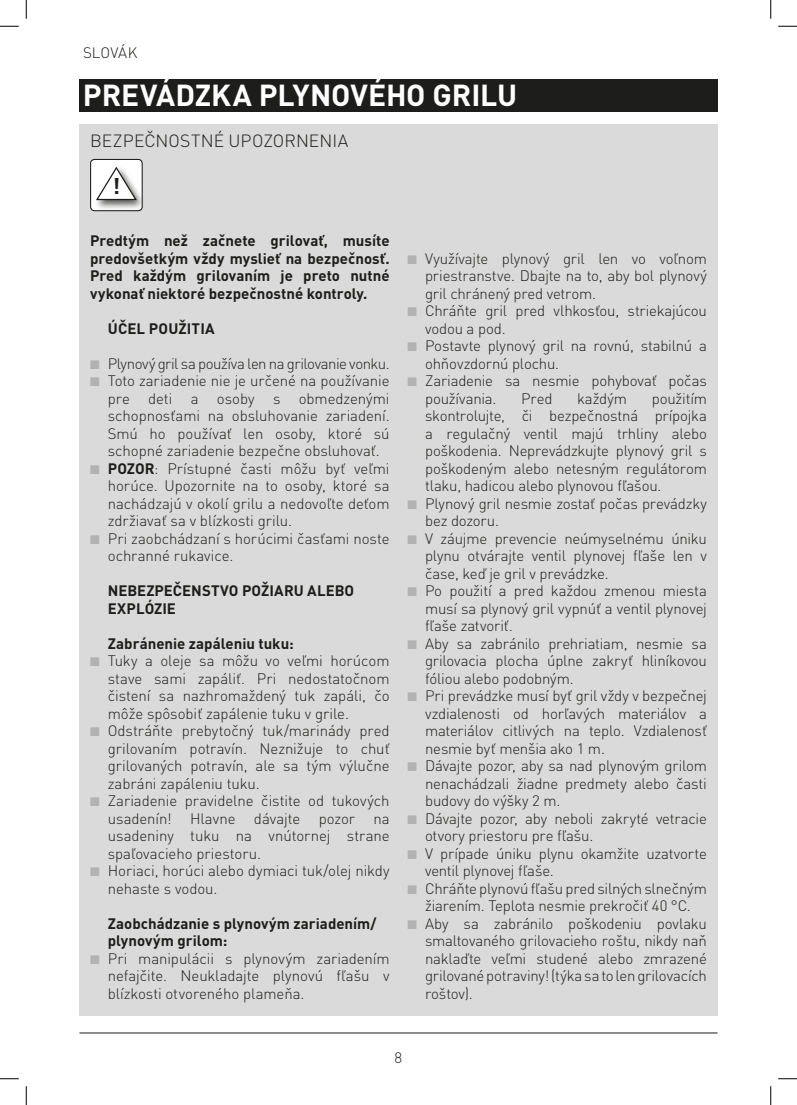
<style>
.page{position:relative;width:797px;height:1105px;background:#fff}
.page>*{position:absolute;margin:0;border:0;box-sizing:border-box;transform-origin:0 0}
.t1{font:700 30px "DIN Pro";letter-spacing:-.01em;color:#fff}
.t2{font:700 22.5px "DIN Pro";color:#1d1d1b}
.FLIESSTEXT{font:300 17.5px "DIN Pro";letter-spacing:.005em;color:#1d1d1b}
.t3{font:300 15px/17.5px "DIN Pro";letter-spacing:-.01em;color:#1d1d1b;text-align:justify}
.FLIESSTEXT-2{font:700 15px/17.5px "DIN Pro";color:#1d1d1b;text-align:justify}
.AUFZAEHLUNG{font:700 15px/17.5px "DIN Pro";color:#1d1d1b}
.t4{font:300 15px "DIN Pro";letter-spacing:-.035em;color:#1d1d1b}
.s1{font-weight:700}
</style>
<div class="page">
<hr style="left:79px;top:1032px;width:638px;height:1px;background:#1d1d1b">
<div style="left:79px;top:124px;width:638px;height:892px;background:#dadada"></div>
<div style="left:79px;top:79px;width:638px;height:33px;background:#1d1d1b"></div>
<svg style="left:90px;top:159px;width:53px;height:52px;background:#d5d5d5"></svg>
<svg style="left:0;top:25px;width:19px;height:2px"></svg>
<svg style="left:778px;top:25px;width:19px;height:2px"></svg>
<svg style="left:0;top:1078px;width:19px;height:1px"></svg>
<svg style="left:778px;top:1078px;width:19px;height:1px"></svg>
<svg style="left:25px;top:0;width:2px;height:19px"></svg>
<svg style="left:25px;top:1086px;width:2px;height:19px"></svg>
<svg style="left:770px;top:0;width:1px;height:19px"></svg>
<svg style="left:770px;top:1086px;width:1px;height:19px"></svg>
<p class="t3" style="left:83px;top:43px;width:56px">SLOVÁK</p>
<p class="t1" style="left:83px;top:72px;width:435px">PREVÁDZKA PLYNOVÉHO GRILU</p>
<p class="FLIESSTEXT" style="left:90px;top:127px;width:259px">BEZPEČNOSTNÉ UPOZORNENIA</p>
<p class="t2" style="left:112px;top:169px;width:9px">!</p>
<p class="FLIESSTEXT-2" style="left:90px;top:231px;width:301px">Predtým než začnete grilovať, musíte predovšetkým vždy myslieť na bezpečnosť.<br>Pred každým grilovaním je preto nutné vykonať niektoré bezpečnostné kontroly.</p>
<p class="FLIESSTEXT-2" style="left:108px;top:319px;width:108px">ÚČEL POUŽITIA</p>
<p class="t4" style="left:108px;top:352px;width:283px">Plynový gril sa používa len na grilovanie vonku.</p>
<p class="t3" style="left:108px;top:371px;width:283px">Toto zariadenie nie je určené na používanie pre deti a osoby s obmedzenými schopnosťami na obsluhovanie zariadení.<br>Smú ho používať len osoby, ktoré sú schopné zariadenie bezpečne obsluhovať.</p>
<p class="t3" style="left:108px;top:459px;width:283px"><span class="s1">POZOR</span>: Prístupné časti môžu byť veľmi horúce. Upozornite na to osoby, ktoré sa nachádzajú v okolí grilu a nedovoľte deťom zdržiavať sa v blízkosti grilu.</p>
<p class="t3" style="left:108px;top:529px;width:283px">Pri zaobchádzaní s horúcimi časťami noste ochranné rukavice.</p>
<p class="FLIESSTEXT-2" style="left:108px;top:581px;width:248px">NEBEZPEČENSTVO POŽIARU ALEBO</p>
<p class="FLIESSTEXT-2" style="left:108px;top:599px;width:70px">EXPLÓZIE</p>
<p class="AUFZAEHLUNG" style="left:108px;top:634px;width:187px">Zabránenie zapáleniu tuku:</p>
<p class="t3" style="left:108px;top:651px;width:283px">Tuky a oleje sa môžu vo veľmi horúcom stave sami zapáliť. Pri nedostatočnom čistení sa nazhromaždený tuk zapáli, čo môže spôsobiť zapálenie tuku v grile.</p>
<p class="t3" style="left:108px;top:721px;width:283px">Odstráňte prebytočný tuk/marinády pred grilovaním potravín. Neznižuje to chuť grilovaných potravín, ale sa tým výlučne zabráni zapáleniu tuku.</p>
<p class="t3" style="left:108px;top:791px;width:283px">Zariadenie pravidelne čistite od tukových usadenín! Hlavne dávajte pozor na usadeniny tuku na vnútornej strane spaľovacieho priestoru.</p>
<p class="t3" style="left:108px;top:861px;width:283px">Horiaci, horúci alebo dymiaci tuk/olej nikdy nehaste s vodou.</p>
<p class="AUFZAEHLUNG" style="left:108px;top:914px;width:270px">Zaobchádzanie s plynovým zariadením/ plynovým grilom:</p>
<p class="t3" style="left:108px;top:949px;width:283px">Pri manipulácii s plynovým zariadením nefajčite. Neukladajte plynovú fľašu v blízkosti otvoreného plameňa.</p>
<p class="t3" style="left:394px;top:1047px;width:9px">8</p>
<p class="t3" style="left:425px;top:249px;width:283px">Využívajte plynový gril len vo voľnom priestranstve. Dbajte na to, aby bol plynový gril chránený pred vetrom.</p>
<p class="t3" style="left:425px;top:301px;width:283px">Chráňte gril pred vlhkosťou, striekajúcou vodou a pod.</p>
<p class="t3" style="left:425px;top:336px;width:283px">Postavte plynový gril na rovnú, stabilnú a ohňovzdornú plochu.</p>
<p class="t3" style="left:425px;top:371px;width:283px">Zariadenie sa nesmie pohybovať počas používania.</p>
<p class="t3" style="left:425px;top:389px;width:283px;text-indent:227px">použitím skontrolujte, či bezpečnostná prípojka a regulačný ventil majú trhliny alebo poškodenia. Neprevádzkujte plynový gril s poškodeným alebo netesným regulátorom tlaku, hadicou alebo plynovou fľašou.</p>
<p class="t3" style="left:425px;top:494px;width:283px">Plynový gril nesmie zostať počas prevádzky bez dozoru.</p>
<p class="t3" style="left:425px;top:529px;width:283px">V záujme prevencie neúmyselnému úniku plynu otvárajte ventil plynovej fľaše len v čase, keď je gril v prevádzke.</p>
<p class="t3" style="left:425px;top:581px;width:283px">Po použití a pred každou zmenou miesta musí sa plynový gril vypnúť a ventil plynovej fľaše zatvoriť.</p>
<p class="t3" style="left:425px;top:634px;width:283px">Aby sa zabránilo prehriatiam, nesmie sa grilovacia plocha úplne zakryť hliníkovou fóliou alebo podobným.</p>
<p class="t3" style="left:425px;top:686px;width:283px">Pri prevádzke musí byť gril vždy v bezpečnej vzdialenosti od horľavých materiálov a materiálov citlivých na teplo. Vzdialenosť nesmie byť menšia ako 1 m.</p>
<p class="t3" style="left:425px;top:756px;width:283px">Dávajte pozor, aby sa nad plynovým grilom nenachádzali žiadne predmety alebo časti budovy do výšky 2 m.</p>
<p class="t3" style="left:425px;top:809px;width:283px">Dávajte pozor, aby neboli zakryté vetracie otvory priestoru pre fľašu.</p>
<p class="t3" style="left:425px;top:844px;width:283px">V prípade úniku plynu okamžite uzatvorte ventil plynovej fľaše.</p>
<p class="t3" style="left:425px;top:879px;width:283px">Chráňte plynovú fľašu pred silných slnečným žiarením. Teplota nesmie prekročiť 40 °C.</p>
<p class="t3" style="left:425px;top:914px;width:283px">Aby sa zabránilo poškodeniu povlaku smaltovaného grilovacieho roštu, nikdy naň naklaďte veľmi studené alebo zmrazené grilované potraviny! (týka sa to len grilovacích roštov).</p>
<p class="t3" style="left:521px;top:389px;width:33px">Pred</p>
<p class="t3" style="left:577px;top:389px;width:51px">každým</p>
</div>
